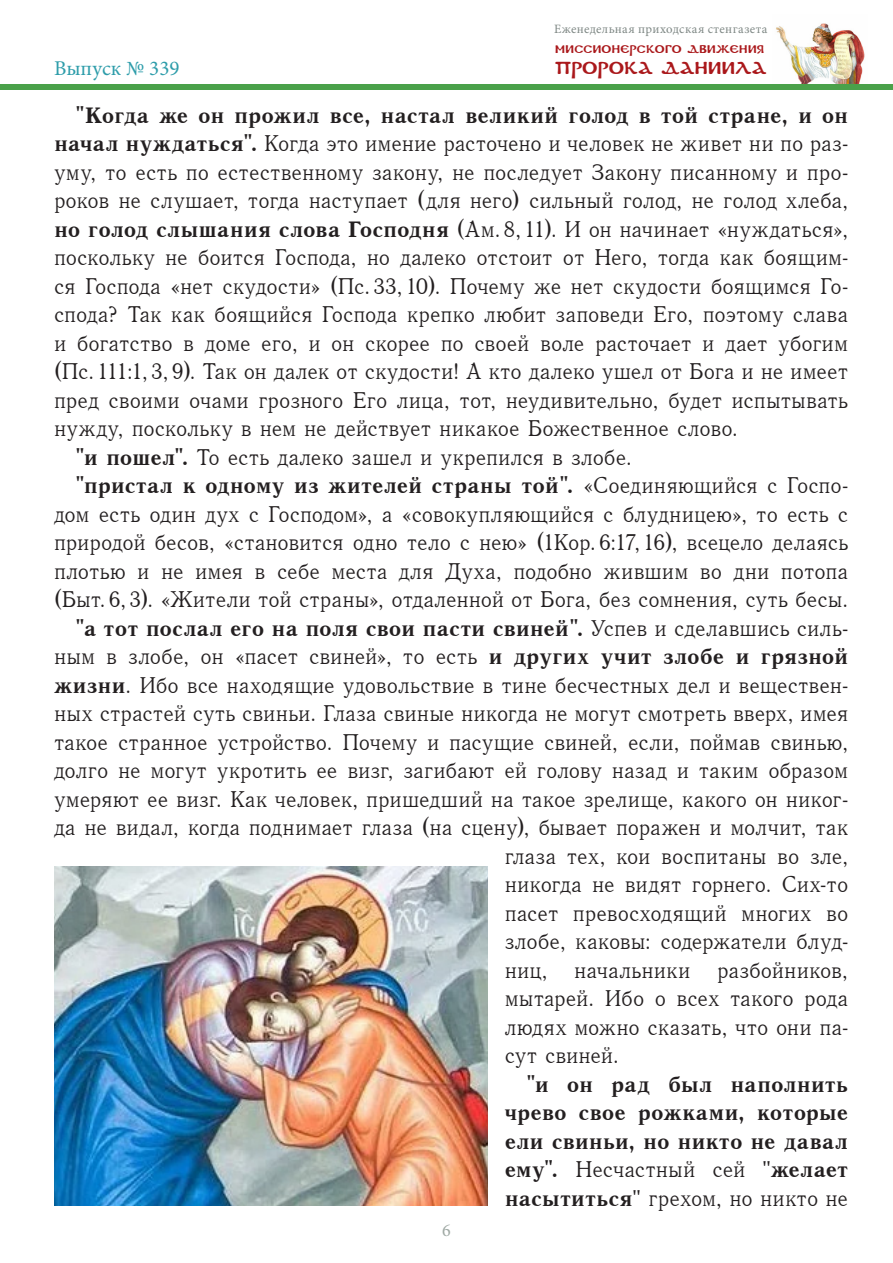
<style>
.page{position:relative;width:893px;height:1263px;background:#fff}
.page>*{position:absolute;margin:0;border:0;box-sizing:border-box;transform-origin:0 0}
._2__Основной_текст{font:22.5px/28.5px "Quant Antiqua C";letter-spacing:-.005em;color:#231f20;text-align:justify}
._2__Основной_текст-2{font:22.5px/28.5px "Quant Antiqua C Bold";letter-spacing:-.01em;color:#231f20;text-align:justify}
.t1{font:21px "Minion Pro";color:#2e9daa}
.t2{font:18px "Minion Pro";color:#9fa9a4}
.t3{font:17.1px "DS Coptic";letter-spacing:.01em;color:#aa181b}
.t4{font:12.75px "Minion Pro";letter-spacing:.03em;color:#7f8885}
.t5{font:10.95px "DS Coptic";letter-spacing:.025em;color:#aa181b}
.s1{font-family:"Quant Antiqua C Bold"}
.s2{font-family:"Quant Antiqua C"}
</style>
<div class="page">
<img style="left:776px;top:23px;width:89px;height:61px">
<div style="left:0;top:84px;width:893px;height:5px;background:#4aa14a"></div>
<img style="left:54px;top:867px;width:434px;height:338px">
<p class="t1" style="left:54px;top:54px;width:127px">Выпуск № 339</p>
<p class="t4" style="left:554px;top:21px;width:215px">Еженедельная приходская стенгазета</p>
<p class="t5" style="left:555px;top:42px;width:210px">Миссионерского движения</p>
<p class="t3" style="left:555px;top:57px;width:213px">ПРОРОКА ДАНИИЛА</p>
<p class="_2__Основной_текст" style="left:54px;top:101px;width:796px;text-indent:21px"><span class="s1">"Когда же он прожил все, настал великий голод в той стране, и он начал нуждаться".</span> Когда это имение расточено и человек не живет ни по раз&shy;уму, то есть по естественному закону, не последует Закону писанному и про&shy;роков не слушает, тогда наступает (для него) сильный голод, не голод хлеба, <span class="s1">но голод слышания слова Господня</span> (Ам.8,11). И он начинает «нуждаться», поскольку не боится Господа, но далеко отстоит от Него, тогда как боящим&shy;ся Господа «нет скудости» (Пс.33,10). Почему же нет скудости боящимся Го&shy;спода? Так как боящийся Господа крепко любит заповеди Его, поэтому слава и богатство в доме его, и он скорее по своей воле расточает и дает убогим (Пс.111:1,3,9). Так он далек от скудости! А кто далеко ушел от Бога и не имеет пред своими очами грозного Его лица, тот, неудивительно, будет испытывать нужду, поскольку в нем не действует никакое Божественное слово.</p>
<p class="_2__Основной_текст" style="left:75px;top:443px;width:558px"><span class="s1">"и пошел".</span> То есть далеко зашел и укрепился в злобе.</p>
<p class="_2__Основной_текст" style="left:54px;top:471px;width:796px;text-indent:21px"><span class="s1">"пристал к одному из жителей страны той".</span> «Соединяющийся с Госпо&shy;дом есть один дух с Господом», а «совокупляющийся с блудницею», то есть с природой бесов, «становится одно тело с нею» (1Кор.6:17,16), всецело делаясь плотью и не имея в себе места для Духа, подобно жившим во дни потопа (Быт.6,3). «Жители той страны», отдаленной от Бога, без сомнения, суть бесы.</p>
<p class="_2__Основной_текст-2" style="left:75px;top:614px;width:775px">"а тот послал его на поля свои пасти свиней". <span class="s2">Успев и сделавшись силь-</span></p>
<p class="_2__Основной_текст" style="left:54px;top:642px;width:796px">ным в злобе, он «пасет свиней», то есть <span class="s1">и других учит злобе и грязной</span></p>
<p class="_2__Основной_текст" style="left:54px;top:671px;width:796px"><span class="s1">жизни</span>. Ибо все находящие удовольствие в тине бесчестных дел и веществен-</p>
<p class="_2__Основной_текст" style="left:54px;top:699px;width:796px">ных страстей суть свиньи. Глаза свиные никогда не могут смотреть вверх, имея</p>
<p class="_2__Основной_текст" style="left:54px;top:728px;width:796px">такое странное устройство. Почему и пасущие свиней, если, поймав свинью,</p>
<p class="_2__Основной_текст" style="left:54px;top:756px;width:796px">долго не могут укротить ее визг, загибают ей голову назад и таким образом</p>
<p class="_2__Основной_текст" style="left:54px;top:785px;width:796px">умеряют ее визг. Как человек, пришедший на такое зрелище, какого он никог-</p>
<p class="_2__Основной_текст" style="left:54px;top:813px;width:796px">да не видал, когда поднимает глаза (на сцену), бывает поражен и молчит, так</p>
<p class="_2__Основной_текст" style="left:505px;top:842px;width:345px">глаза тех, кои воспитаны во зле,</p>
<p class="_2__Основной_текст" style="left:505px;top:870px;width:345px">никогда не видят горнего. Сих-то</p>
<p class="_2__Основной_текст" style="left:505px;top:899px;width:345px">пасет превосходящий многих во</p>
<p class="_2__Основной_текст" style="left:505px;top:927px;width:345px">злобе, каковы: содержатели блуд-</p>
<p class="_2__Основной_текст" style="left:505px;top:956px;width:345px">ниц, начальники разбойников,</p>
<p class="_2__Основной_текст" style="left:505px;top:984px;width:345px">мытарей. Ибо о всех такого рода</p>
<p class="_2__Основной_текст" style="left:505px;top:1013px;width:345px">людях можно сказать, что они па-</p>
<p class="_2__Основной_текст" style="left:505px;top:1041px;width:116px">сут свиней.</p>
<p class="_2__Основной_текст-2" style="left:505px;top:1070px;width:345px;text-indent:21px">"и он рад был наполнить чрево свое рожками, которые ели свиньи, но никто не давал ему". <span class="s2">Несчастный сей "</span>желает насытиться<span class="s2">" грехом, но никто не</span></p>
<p class="t2" style="left:442px;top:1218px;width:10px">6</p>
</div>
